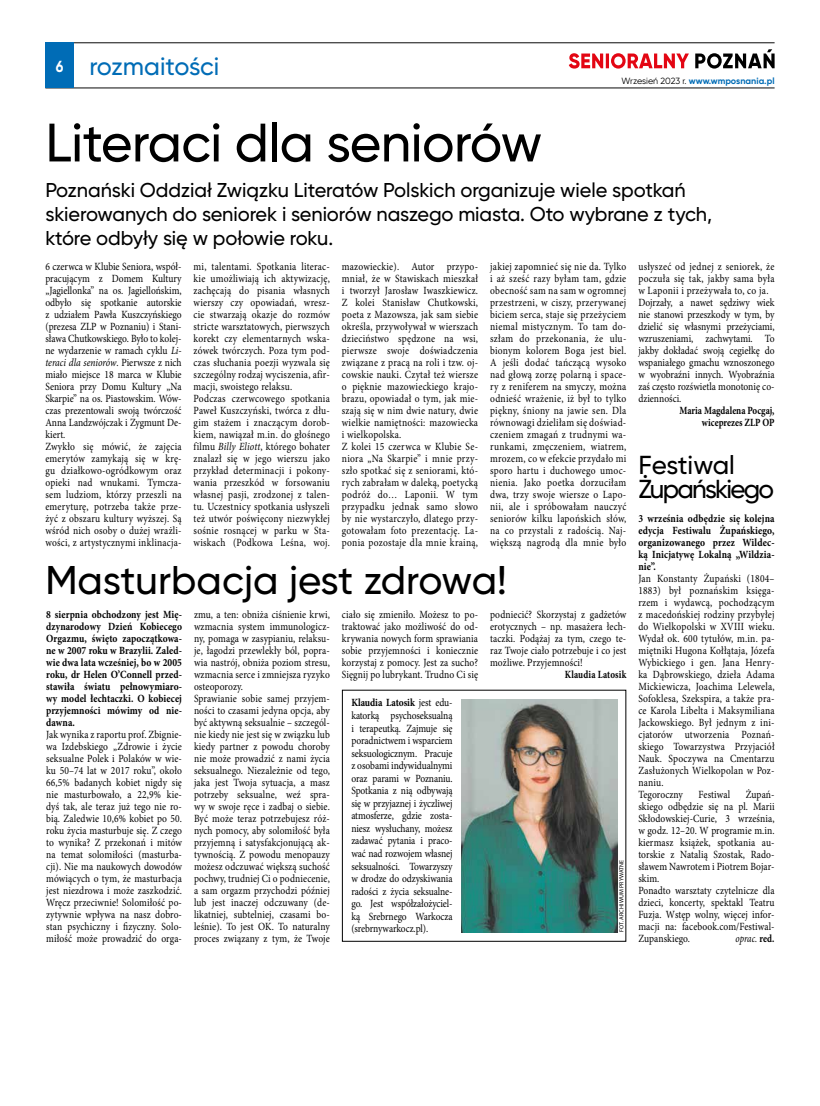
<style>
.page{position:relative;width:820px;height:1106px;background:#fff}
.page>*{position:absolute;margin:0;border:0;box-sizing:border-box;transform-origin:0 0}
.t1{font:500 54px "Gilroy";letter-spacing:-.01em;color:#000}
.t2{font:500 40px "Gilroy";color:#000}
.t3{font:500 26px/24px "Gilroy";letter-spacing:-.07em;color:#000}
.t4{font:500 25px "Gilroy";letter-spacing:-.005em;color:#006cb6}
.t5{font:500 20px/24px "Gilroy";letter-spacing:-.005em;color:#000}
.t6{font:11px/12px "Minion Pro";letter-spacing:.015em;color:#000;scale:.86 1}
.t7{font:700 11px/12px "Minion Pro";letter-spacing:.01em;color:#000;text-align:justify;scale:.86 1}
.t8{font:700 11px/12px "Minion Pro";letter-spacing:.01em;color:#000;text-align:right;scale:.82 1}
.t9{font:italic 11px "Minion Pro";color:#000;scale:.82 1}
.t10{font:700 9px "Gilroy";color:#006cb6}
.t11{font:6px "Myriad Pro";letter-spacing:.02em;color:#000}
.s1{font-weight:700;font-size:16px;color:#fff}
.s2{font-weight:400;color:#000}
.s3{font-style:italic}
.s4{font-weight:700}
.s5{font-weight:700;font-style:normal}
</style>
<div class="page">
<hr style="left:45px;top:43px;width:729px;height:1px;background:#0a0a0a">
<hr style="left:45px;top:88px;width:729px;height:1px;background:#0a0a0a">
<svg style="left:695px;top:49px;width:79px;height:20px"></svg>
<svg style="left:568px;top:53px;width:120px;height:16px"></svg>
<div style="left:45px;top:43px;width:29px;height:45px;background:#006cb6"></div>
<img style="left:461px;top:699px;width:156px;height:233px">
<h3 class="t4" style="left:56px;top:51px;width:165px"><span class="s1">6</span> rozmaitości</h3>
<p class="t10" style="left:621px;top:75px;width:154px"><span class="s2">Wrzesień 2023 r.</span> www.wmposnania.pl</p>
<h1 class="t1" style="left:45px;top:109px;width:498px">Literaci dla seniorów</h1>
<h3 class="t5" style="left:45px;top:178px;width:668px">Poznański Oddział Związku Literatów Polskich organizuje wiele spotkań skierowanych do seniorek i seniorów naszego miasta. Oto wybrane z tych, które odbyły się w połowie roku.</h3>
<p class="t6" style="left:45px;top:260px;width:160px">6 czerwca w Klubie Seniora, współ&shy;pracującym z Domem Kultury „Jagiellonka” na os. Jagiellońskim, odbyło się spotkanie autorskie z udziałem Pawła Kuszczyńskiego (prezesa ZLP w Poznaniu) i Stani&shy;sława Chutkowskiego. Było to kolej&shy;ne wydarzenie w ramach cyklu <span class="s3">Li&shy;teraci dla seniorów</span>. Pierwsze z nich miało miejsce 18 marca w Klubie<br>Seniora przy Domu Kultury „Na<br>Skarpie” na os. Piastowskim. Wów&shy;czas prezentowali swoją twórczość<br>Anna Landzwójczak i Zygmunt De&shy;kiert.<br>Zwykło się mówić, że zajęcia emerytów zamykają się w krę&shy;gu działkowo-ogródkowym oraz opieki nad wnukami. Tymcza&shy;sem ludziom, którzy przeszli na emeryturę, potrzeba także prze&shy;żyć z obszaru kultury wyższej. Są wśród nich osoby o dużej wrażli&shy;wości, z artystycznymi inklinacja-</p>
<p class="t6" style="left:193px;top:260px;width:160px">mi, talentami. Spotkania literac&shy;kie umożliwiają ich aktywizację, zachęcają do pisania własnych wierszy czy opowiadań, wresz&shy;cie stwarzają okazje do rozmów stricte warsztatowych, pierwszych korekt czy elementarnych wska&shy;zówek twórczych. Poza tym pod&shy;czas słuchania poezji wyzwala się szczególny rodzaj wyciszenia, afir&shy;macji, swoistego relaksu.<br>Podczas czerwcowego spotkania<br>Paweł Kuszczyński, twórca z dłu&shy;gim stażem i znaczącym dorob&shy;kiem, nawiązał m.in. do głośnego filmu <span class="s3">Billy Eliott</span>, którego bohater znalazł się w jego wierszu jako przykład determinacji i pokony&shy;wania przeszkód w forsowaniu własnej pasji, zrodzonej z talen&shy;tu. Uczestnicy spotkania usłyszeli też utwór poświęcony niezwykłej sośnie rosnącej w parku w Sta&shy;wiskach (Podkowa Leśna, woj.</p>
<p class="t6" style="left:342px;top:260px;width:160px">mazowieckie). Autor przypo&shy;mniał, że w Stawiskach mieszkał i tworzył Jarosław Iwaszkiewicz.<br>Z kolei Stanisław Chutkowski, poeta z Mazowsza, jak sam siebie określa, przywoływał w wierszach dzieciństwo spędzone na wsi, pierwsze swoje doświadczenia związane z pracą na roli i tzw. oj&shy;cowskie nauki. Czytał też wiersze o pięknie mazowieckiego krajo&shy;brazu, opowiadał o tym, jak mie&shy;szają się w nim dwie natury, dwie wielkie namiętności: mazowiecka i wielkopolska.<br>Z kolei 15 czerwca w Klubie Se&shy;niora „Na Skarpie” i mnie przy&shy;szło spotkać się z seniorami, któ&shy;rych zabrałam w daleką, poetycką podróż do… Laponii. W tym przypadku jednak samo słowo by nie wystarczyło, dlatego przy&shy;gotowałam foto prezentację. La&shy;ponia pozostaje dla mnie krainą,</p>
<p class="t6" style="left:490px;top:260px;width:160px;text-align:justify">jakiej zapomnieć się nie da. Tylko i aż sześć razy byłam tam, gdzie obecność sam na sam w ogromnej przestrzeni, w ciszy, przerywanej biciem serca, staje się przeżyciem niemal mistycznym. To tam do&shy;szłam do przekonania, że ulu&shy;bionym kolorem Boga jest biel.<br>A jeśli dodać tańczącą wysoko nad głową zorzę polarną i space&shy;ry z reniferem na smyczy, można odnieść wrażenie, iż był to tylko piękny, śniony na jawie sen. Dla równowagi dzieliłam się doświad&shy;czeniem zmagań z trudnymi wa&shy;runkami, zmęczeniem, wiatrem, mrozem, co w efekcie przydało mi sporo hartu i duchowego umoc&shy;nienia. Jako poetka dorzuciłam dwa, trzy swoje wiersze o Lapo&shy;nii, ale i spróbowałam nauczyć seniorów kilku lapońskich słów, na co przystali z radością. Naj&shy;większą nagrodą dla mnie było</p>
<h2 class="t2" style="left:45px;top:555px;width:462px">Masturbacja jest zdrowa!</h2>
<p class="t7" style="left:46px;top:608px;width:159px">8 sierpnia obchodzony jest Mię&shy;dzynarodowy Dzień Kobiecego Orgazmu, święto zapoczątkowa&shy;ne w 2007 roku w Brazylii. Zaled&shy;wie dwa lata wcześniej, bo w 2005 roku, dr Helen O’Connell przed&shy;stawiła światu pełnowymiaro&shy;wy model łechtaczki. O kobiecej przyjemności mówimy od nie&shy;dawna.</p>
<p class="t6" style="left:46px;top:728px;width:159px;text-align:justify">Jak wynika z raportu prof. Zbignie&shy;wa Izdebskiego „Zdrowie i życie seksualne Polek i Polaków w wie&shy;ku 50–74 lat w 2017 roku”, około 66,5% badanych kobiet nigdy się nie masturbowało, a 22,9% kie&shy;dyś tak, ale teraz już tego nie ro&shy;bią. Zaledwie 10,6% kobiet po 50. roku życia masturbuje się. Z czego to wynika? Z przekonań i mitów na temat solomiłości (masturba&shy;cji). Nie ma naukowych dowodów mówiących o tym, że masturbacja jest niezdrowa i może zaszkodzić.<br>Wręcz przeciwnie! Solomiłość po&shy;zytywnie wpływa na nasz dobro&shy;stan psychiczny i fizyczny. Solo&shy;miłość może prowadzić do orga-</p>
<p class="t6" style="left:194px;top:608px;width:159px">zmu, a ten: obniża ciśnienie krwi, wzmacnia system immunologicz&shy;ny, pomaga w zasypianiu, relaksu&shy;je, łagodzi przewlekły ból, popra&shy;wia nastrój, obniża poziom stresu, wzmacnia serce i zmniejsza ryzyko osteoporozy.<br>Sprawianie sobie samej przyjem&shy;ności to czasami jedyna opcja, aby być aktywną seksualnie – szczegól&shy;nie kiedy nie jest się w związku lub kiedy partner z powodu choroby nie może prowadzić z nami życia seksualnego. Niezależnie od tego, jaka jest Twoja sytuacja, a masz potrzeby seksualne, weź spra&shy;wy w swoje ręce i zadbaj o siebie.<br>Być może teraz potrzebujesz róż&shy;nych pomocy, aby solomiłość była przyjemną i satysfakcjonującą ak&shy;tywnością. Z powodu menopauzy możesz odczuwać większą suchość pochwy, trudniej Ci o podniecenie, a sam orgazm przychodzi później lub jest inaczej odczuwany (de&shy;likatniej, subtelniej, czasami bo&shy;leśnie). To jest OK. To naturalny proces związany z tym, że Twoje</p>
<p class="t6" style="left:342px;top:608px;width:160px;text-align:justify">ciało się zmieniło. Możesz to po&shy;traktować jako możliwość do od&shy;krywania nowych form sprawiania sobie przyjemności i koniecznie korzystaj z pomocy. Jest za sucho?<br>Sięgnij po lubrykant. Trudno Ci się</p>
<p class="t6" style="left:490px;top:608px;width:160px;text-align:justify">podniecić? Skorzystaj z gadżetów erotycznych – np. masażera łech&shy;taczki. Podążaj za tym, czego te&shy;raz Twoje ciało potrzebuje i co jest możliwe. Przyjemności!</p>
<p class="t8" style="left:564px;top:668px;width:77px">Klaudia Latosik</p>
<p class="t6" style="left:351px;top:696px;width:119px;line-height:12.5px;text-align:justify"><span class="s4">Klaudia Latosik</span> jest edu&shy;katorką psychoseksualną i terapeutką. Zajmuje się poradnictwem i wsparciem seksuologicznym. Pracuje z osobami indywidualnymi oraz parami w Poznaniu.<br>Spotkania z nią odbywają się w przyjaznej i życzliwej atmosferze, gdzie zosta&shy;niesz wysłuchany, możesz zadawać pytania i praco&shy;wać nad rozwojem własnej seksualności. Towarzyszy w drodze do odzyskiwania radości z życia seksualne&shy;go. Jest współzałożyciel&shy;ką Srebrnego Warkocza (srebrnywarkocz.pl).</p>
<p class="t11" style="left:617px;top:932px;width:74px;rotate:-90deg">fot. archiwum prywatne</p>
<p class="t6" style="left:638px;top:260px;width:160px">usłyszeć od jednej z seniorek, że poczuła się tak, jakby sama była w Laponii i przeżywała to, co ja.<br>Dojrzały, a nawet sędziwy wiek nie stanowi przeszkody w tym, by dzielić się własnymi przeżyciami, wzruszeniami, zachwytami. To jakby dokładać swoją cegiełkę do wspaniałego gmachu wznoszonego w wyobraźni innych. Wyobraźnia zaś często rozświetla monotonię co&shy;dzienności.</p>
<p class="t8" style="left:679px;top:404px;width:117px">Maria Magdalena Pocgaj, wiceprezes ZLP OP</p>
<h3 class="t3" style="left:638px;top:452px;width:137px">Festiwal<br>Żupańskiego</h3>
<p class="t7" style="left:638px;top:512px;width:160px">3 września odbędzie się kolejna edycja Festiwalu Żupańskiego, organizowanego przez Wildec&shy;ką Inicjatywę Lokalną „Wildzia&shy;nie”.</p>
<p class="t6" style="left:638px;top:572px;width:160px">Jan Konstanty Żupański (1804–<br>1883) był poznańskim księga&shy;rzem i wydawcą, pochodzącym z macedońskiej rodziny przybyłej do Wielkopolski w XVIII wieku.<br>Wydał ok. 600 tytułów, m.in. pa&shy;miętniki Hugona Kołłątaja, Józefa<br>Wybickiego i gen. Jana Henry&shy;ka Dąbrowskiego, dzieła Adama<br>Mickiewicza, Joachima Lelewela,<br>Sofoklesa, Szekspira, a także pra&shy;ce Karola Libelta i Maksymiliana<br>Jackowskiego. Był jednym z ini&shy;cjatorów utworzenia Poznań&shy;skiego Towarzystwa Przyjaciół<br>Nauk. Spoczywa na Cmentarzu<br>Zasłużonych Wielkopolan w Poz&shy;naniu.<br>Tegoroczny</p>
<p class="t6" style="left:638px;top:788px;width:160px;text-indent:107px">Żupań&shy;skiego odbędzie się na pl. Marii<br>Skłodowskiej-Curie, 3 września, w godz. 12–20. W programie m.in. kiermasz książek, spotkania au&shy;torskie z Natalią Szostak, Rado&shy;sławem Nawrotem i Piotrem Bojar&shy;skim.<br>Ponadto warsztaty czytelnicze dla dzieci, koncerty, spektakl Teatru<br>Fuzja. Wstęp wolny, więcej infor&shy;macji na: facebook.com/Festiwal-<br>Zupanskiego.</p>
<p class="t6" style="left:698px;top:788px;width:38px">Festiwal</p>
<p class="t9" style="left:735px;top:930px;width:49px">oprac. <span class="s5">red.</span></p>
</div>
